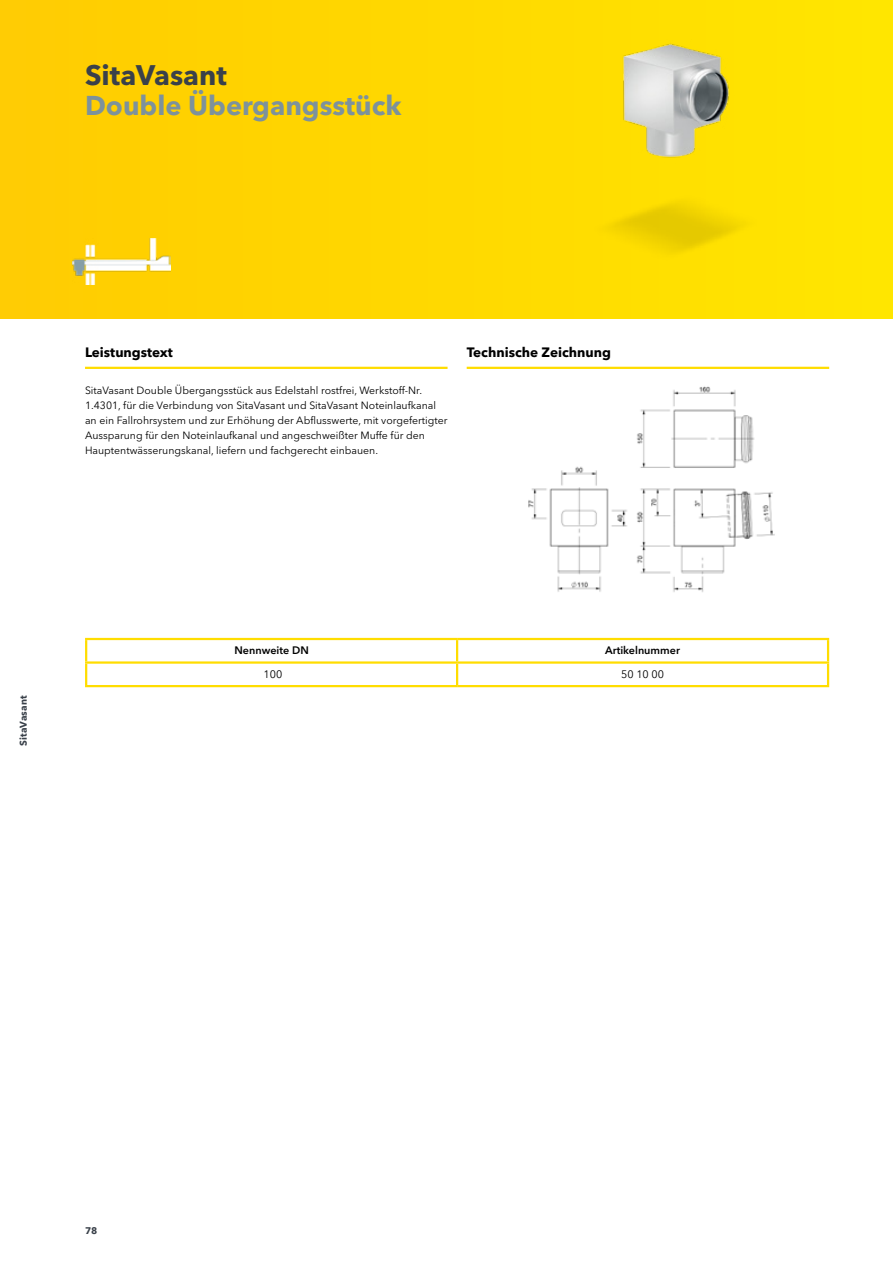
<style>
.page{position:relative;width:893px;height:1263px;background:#fff}
.page>*{position:absolute;margin:0;border:0;box-sizing:border-box;transform-origin:0 0}
.t1{font:700 28.05px "Avenir Next W1 G";color:#3a414a}
.t2{font:700 27px "Avenir Next W1 G";color:#7d929c}
.t3{font:700 13.5px "Avenir Next W1 G";color:#000}
.t4{font:600 10.8px "Avenir Next W1 G";color:#000}
.t5{font:10.8px "Avenir Next W1 G";color:#000}
.t6{font:10.5px/15px "Avenir Next W1 G";color:#000}
.t7{font:700 9.75px "Avenir Next W1 G";letter-spacing:.01em;color:#3a414a}
.t8{font:700 9.6px "Avenir Next W1 G";color:#3a414a}
</style>
<div class="page">
<div style="left:0;top:0;width:893px;height:319px;background:linear-gradient(to right,#ffcb01,#ffe600)"></div>
<hr style="left:85px;top:640px;width:2px;height:21px;background:#fd0">
<hr style="left:85px;top:638px;width:372px;height:2px;background:#fd0">
<hr style="left:456px;top:640px;width:2px;height:21px;background:#fd0">
<hr style="left:457px;top:638px;width:372px;height:2px;background:#fd0">
<hr style="left:827px;top:640px;width:2px;height:21px;background:#fd0">
<hr style="left:85px;top:664px;width:2px;height:21px;background:#fd0">
<hr style="left:85px;top:661px;width:372px;height:3px;background:#fd0">
<hr style="left:85px;top:685px;width:372px;height:2px;background:#fd0">
<hr style="left:456px;top:664px;width:2px;height:21px;background:#fd0">
<hr style="left:457px;top:661px;width:372px;height:3px;background:#fd0">
<hr style="left:827px;top:664px;width:2px;height:21px;background:#fd0">
<hr style="left:457px;top:685px;width:372px;height:2px;background:#fd0">
<img style="left:528px;top:386px;width:247px;height:206px">
<img style="left:72px;top:238px;width:98px;height:47px">
<img style="left:523px;top:14px;width:306px;height:305px">
<hr style="left:85px;top:367px;width:363px;height:2px;background:#fd0">
<hr style="left:467px;top:367px;width:362px;height:2px;background:#fd0">
<h1 class="t1" style="left:85px;top:58px;width:143px">SitaVasant</h1>
<h2 class="t2" style="left:85px;top:89px;width:318px">Double Übergangsstück</h2>
<p class="t3" style="left:85px;top:344px;width:89px">Leistungstext</p>
<p class="t3" style="left:467px;top:344px;width:146px">Technische Zeichnung</p>
<p class="t6" style="left:85px;top:383px;width:364px">SitaVasant Double Übergangsstück aus Edelstahl rostfrei, Werkstoff-Nr.<br>1.4301, für die Verbindung von SitaVasant und SitaVasant Noteinlaufkanal an ein Fallrohrsystem und zur Erhöhung der Abflusswerte, mit vorgefertigter Aussparung für den Noteinlaufkanal und angeschweißter Muffe für den Hauptentwässerungskanal, liefern und fachgerecht einbauen.</p>
<p class="t7" style="left:18px;top:746px;width:52px;rotate:-90deg">SitaVasant</p>
<p class="t4" style="left:235px;top:643px;width:76px">Nennweite DN</p>
<p class="t4" style="left:605px;top:643px;width:76px">Artikelnummer</p>
<p class="t5" style="left:264px;top:668px;width:20px">100</p>
<p class="t5" style="left:621px;top:668px;width:44px">50 10 00</p>
<p class="t8" style="left:85px;top:1225px;width:14px">78</p>
</div>
